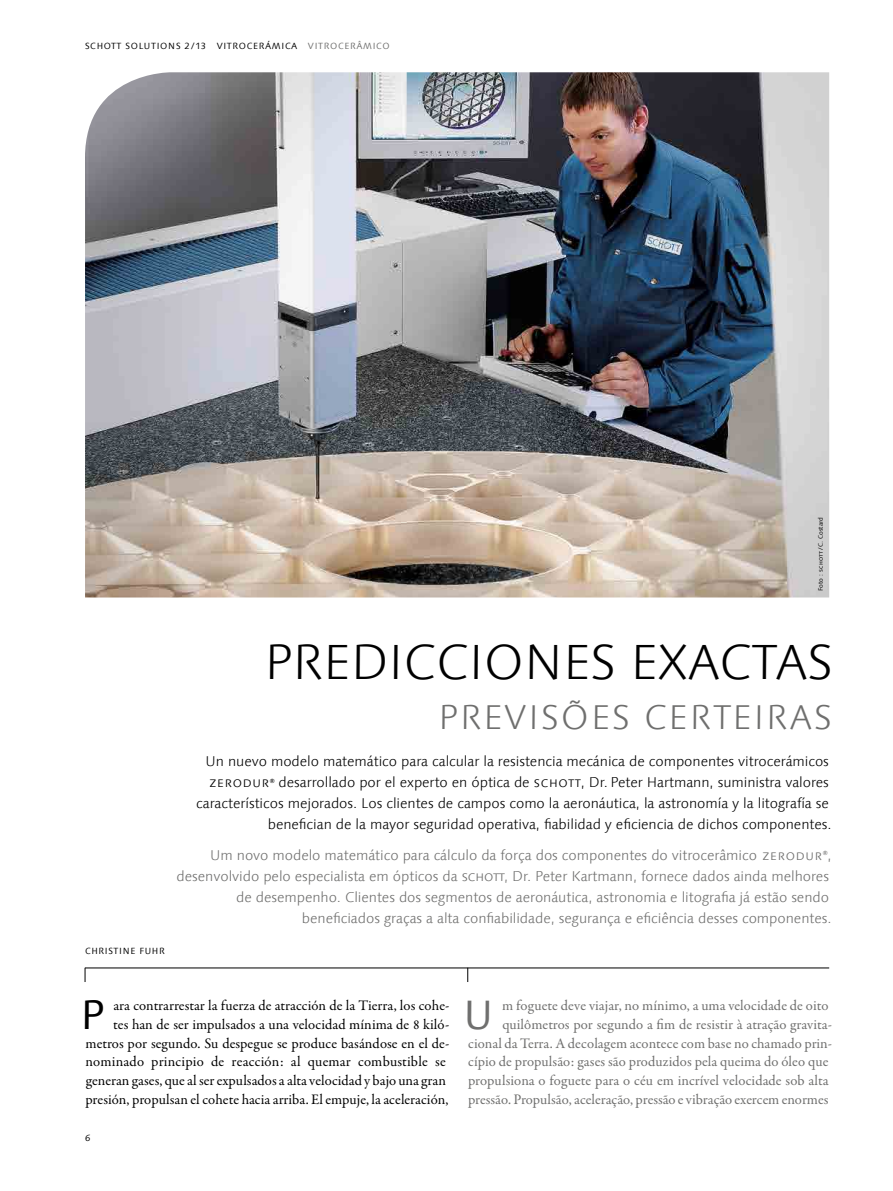
<style>
.page{position:relative;width:893px;height:1191px;background:#fff}
.page>*{position:absolute;margin:0;border:0;box-sizing:border-box;transform-origin:0 0}
.t1{font:300 49.5px "Linotype Syntax Com";color:#000}
.t2{font:41.25px "Linotype Syntax Com";color:#000}
.t3{font:41.25px "Linotype Syntax Com";color:#6f6f6e}
.t4{font:300 34.5px "Linotype Syntax Com";letter-spacing:.06em;color:#6f6f6e}
.t5{font:14.7px/18.8px "Garamond Premr Pro";letter-spacing:.005em;color:#000;text-align:right}
.t6{font:14.7px/18.8px "Garamond Premr Pro";letter-spacing:.005em;color:#6f6f6e;text-align:right}
.t7{font:300 14.25px/21px "Linotype Syntax Com";letter-spacing:-.005em;color:#000}
.t8{font:300 14.25px/21px "Linotype Syntax Com";letter-spacing:-.005em;color:#6f6f6e;text-align:right}
.t9{font:9px "Linotype Syntax Com";letter-spacing:.075em;color:#000}
.t10{font:6.3px "Linotype Syntax Com";letter-spacing:.01em;color:#000}
.t11{font:500 6px "Linotype Syntax Com";color:#000}
.t12{font:500 6px "Linotype Syntax Com";color:#6f6f6e}
.s1{color:#6f6f6e}
</style>
<div class="page">
<img style="left:85px;top:72px;width:744px;height:525px">
<svg style="left:467px;top:968px;width:1px;height:14px"></svg>
<svg style="left:85px;top:968px;width:1px;height:14px"></svg>
<hr style="left:85px;top:967px;width:744px;height:1px;background:#000">
<p class="t9" style="left:85px;top:40px;width:306px">SCHOTT SOLUTIONS 2/13 VITROCERÁMICA <span class="s1">VITROCERÂMICO</span></p>
<p class="t10" style="left:817px;top:591px;width:76px;rotate:-90deg">Foto : SCHOTT/ C. Costard</p>
<p class="t9" style="left:85px;top:945px;width:81px">CHRISTINE FUHR</p>
<h1 class="t1" style="left:264px;top:632px;width:570px">PREDICCIONES EXACTAS</h1>
<h3 class="t4" style="left:438px;top:696px;width:395px">PREVISÕES CERTEIRAS</h3>
<p class="t7" style="left:206px;top:751px;width:625px">Un nuevo modelo matemático para calcular la resistencia mecánica de componentes vitrocerámicos<br>ZERODUR</p>
<p class="t7" style="left:196px;top:772px;width:637px;text-align:right">desarrollado por el experto en óptica de SCHOTT, Dr. Peter Hartmann, suministra valores característicos mejorados. Los clientes de campos como la aeronáutica, la astronomía y la litografía se benefician de la mayor seguridad operativa, fiabilidad y eficiencia de dichos componentes.</p>
<p class="t8" style="left:210px;top:844px;width:623px">Um novo modelo matemático para cálculo da força dos componentes do vitrocerâmico ZERODUR ,</p>
<p class="t11" style="left:270px;top:777px;width:7px">®</p>
<p class="t12" style="left:823px;top:849px;width:7px">®</p>
<p class="t8" style="left:177px;top:865px;width:656px">desenvolvido pelo especialista em ópticos da SCHOTT, Dr. Peter Kartmann, fornece dados ainda melhores de desempenho. Clientes dos segmentos de aeronáutica, astronomia e litografia já estão sendo beneficiados graças a alta confiabilidade, segurança e eficiência desses componentes.</p>
<p class="t5" style="left:85px;top:996px;width:366px">ara contrarrestar la fuerza de atracción de la Tierra, los cohe-<br>tes han de ser impulsados a una velocidad mínima de 8 kiló&shy;metros por segundo. Su despegue se produce basándose en el de&shy;nominado principio de reacción: al quemar combustible se generan gases, que al ser expulsados a alta velocidad y bajo una gran presión, propulsan el cohete hacia arriba. El empuje, la aceleración,</p>
<h2 class="t3" style="left:464px;top:989px;width:31px">U</h2>
<p class="t6" style="left:468px;top:996px;width:366px">m foguete deve viajar, no mínimo, a uma velocidade de oito quilômetros por segundo a m de resistir à atração gravita&shy;cional da Terra. A decolagem acontece com base no chamado prin&shy;cípio de propulsão: gases são produzidos pela queima do óleo que propulsiona o foguete para o céu em incrível velocidade sob alta pressão. Propulsão, aceleração, pressão e vibração exercem enormes</p>
<h2 class="t2" style="left:80px;top:989px;width:26px">P</h2>
<p class="t9" style="left:85px;top:1132px;width:7px">6</p>
</div>
